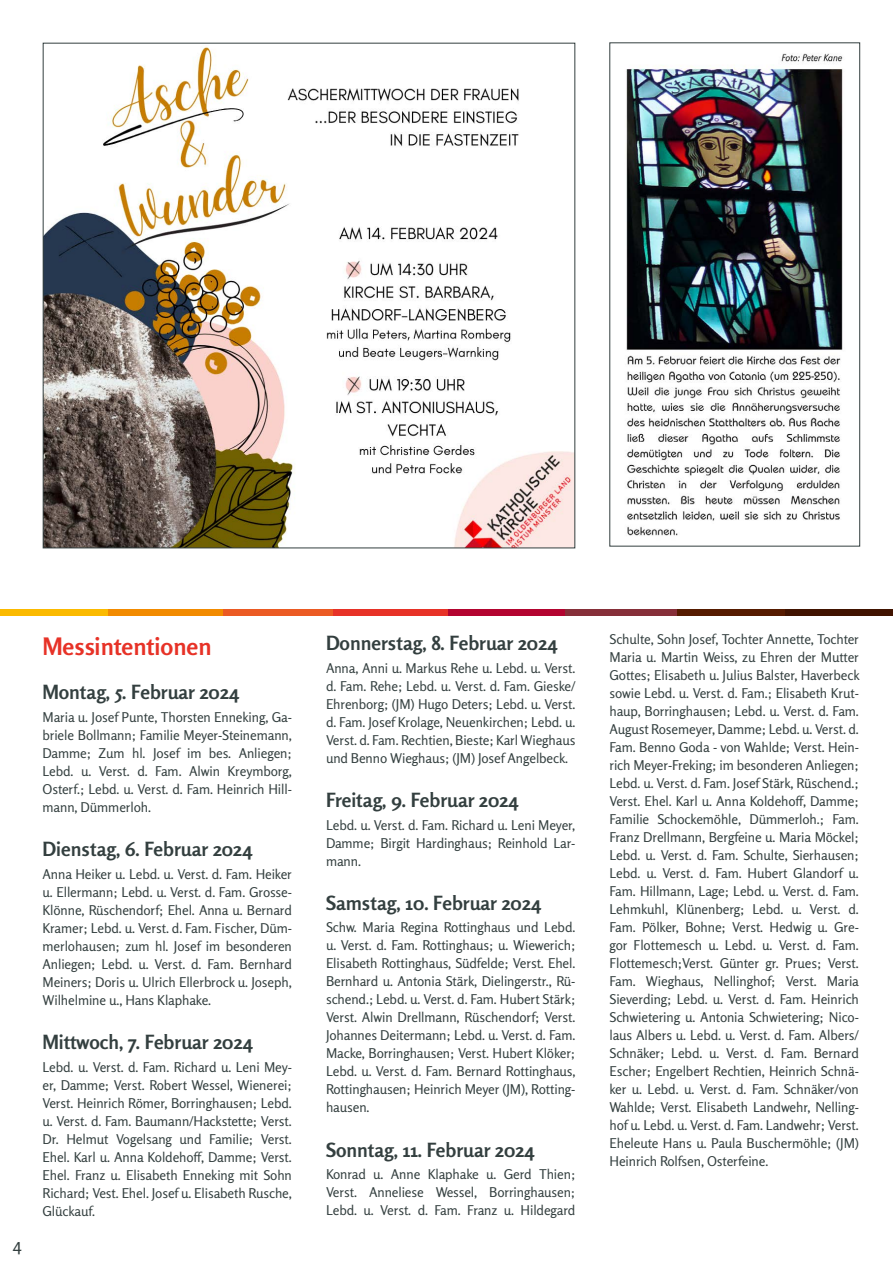
<style>
.page{position:relative;width:893px;height:1263px;background:#fff}
.page>*{position:absolute;margin:0;border:0;box-sizing:border-box;transform-origin:0 0}
.t1{font:700 24px "Rosario";color:#e73227}
.t2{font:700 19.5px "Rosario";color:#333f3f}
.t3{font:18px "Rosario";color:#333f3f}
.t4{font:13.5px/18px "Rosario";letter-spacing:-.01em;color:#333f3f;text-align:justify}
</style>
<div class="page">
<div style="left:327px;top:609px;width:122px;height:7px;background:#e73227"></div>
<div style="left:217px;top:609px;width:116px;height:7px;background:#eb5a23"></div>
<div style="left:103px;top:609px;width:120px;height:7px;background:#f28b00"></div>
<div style="left:0;top:609px;width:107px;height:7px;background:#fbba00"></div>
<div style="left:558px;top:609px;width:122px;height:7px;background:#862f39"></div>
<div style="left:448px;top:609px;width:116px;height:7px;background:#b30430"></div>
<div style="left:677px;top:609px;width:116px;height:7px;background:#561b00"></div>
<div style="left:785px;top:609px;width:108px;height:7px;background:#411300"></div>
<img style="left:45px;top:46px;width:528px;height:500px">
<img style="left:626px;top:53px;width:217px;height:483px">
<div style="left:609px;top:43px;width:251px;height:503px;border:1px solid #333f3f"></div>
<h3 class="t3" style="left:13px;top:1233px;width:10px">4</h3>
<h1 class="t1" style="left:43px;top:631px;width:170px">Messintentionen</h1>
<h2 class="t2" style="left:43px;top:680px;width:198px">Montag, 5. Februar 2024</h2>
<p class="t4" style="left:43px;top:708px;width:251px">Maria u. Josef Punte, Thorsten Enneking, Ga&shy;briele Bollmann; Familie Meyer-Steinemann, Damme; Zum hl. Josef im bes. Anliegen; Lebd. u. Verst. d. Fam. Alwin Kreymborg, Osterf.; Lebd. u. Verst. d. Fam. Heinrich Hill&shy;mann, Dümmerloh.</p>
<h2 class="t2" style="left:43px;top:837px;width:211px">Dienstag, 6. Februar 2024</h2>
<p class="t4" style="left:43px;top:865px;width:251px">Anna Heiker u. Lebd. u. Verst. d. Fam. Heiker u. Ellermann; Lebd. u. Verst. d. Fam. Grosse-Klönne, Rüschendorf; Ehel. Anna u. Bernard Kramer; Lebd. u. Verst. d. Fam. Fischer, Düm&shy;merlohausen; zum hl. Josef im besonderen Anliegen; Lebd. u. Verst. d. Fam. Bernhard Meiners; Doris u. Ulrich Ellerbrock u. Joseph, Wilhelmine u., Hans Klaphake.</p>
<h2 class="t2" style="left:43px;top:1030px;width:211px">Mittwoch, 7. Februar 2024</h2>
<p class="t4" style="left:43px;top:1058px;width:251px">Lebd. u. Verst. d. Fam. Richard u. Leni Mey&shy;er, Damme; Verst. Robert Wessel, Wienerei; Verst. Heinrich Römer, Borringhausen; Lebd. u. Verst. d. Fam. Baumann/Hackstette; Verst.<br>Dr. Helmut Vogelsang und Familie; Verst.<br>Ehel. Karl u. Anna Koldehoff, Damme; Verst.<br>Ehel. Franz u. Elisabeth Enneking mit Sohn Richard; Vest. Ehel. Josef u. Elisabeth Rusche, Glückauf.</p>
<h2 class="t2" style="left:326px;top:631px;width:233px">Donnerstag, 8. Februar 2024</h2>
<p class="t4" style="left:326px;top:659px;width:251px">Anna, Anni u. Markus Rehe u. Lebd. u. Verst. d. Fam. Rehe; Lebd. u. Verst. d. Fam. Gieske/ Ehrenborg; (JM) Hugo Deters; Lebd. u. Verst. d. Fam. Josef Krolage, Neuenkirchen; Lebd. u.<br>Verst. d. Fam. Rechtien, Bieste; Karl Wieghaus und Benno Wieghaus; (JM) Josef Angelbeck.</p>
<h2 class="t2" style="left:326px;top:788px;width:194px">Freitag, 9. Februar 2024</h2>
<p class="t4" style="left:326px;top:816px;width:251px">Lebd. u. Verst. d. Fam. Richard u. Leni Meyer, Damme; Birgit Hardinghaus; Reinhold Lar&shy;mann.</p>
<h2 class="t2" style="left:326px;top:891px;width:216px">Samstag, 10. Februar 2024</h2>
<p class="t4" style="left:326px;top:919px;width:251px">Schw. Maria Regina Rottinghaus und Lebd. u. Verst. d. Fam. Rottinghaus; u. Wiewerich; Elisabeth Rottinghaus, Südfelde; Verst. Ehel.<br>Bernhard u. Antonia Stärk, Dielingerstr., Rü&shy;schend.; Lebd. u. Verst. d. Fam. Hubert Stärk; Verst. Alwin Drellmann, Rüschendorf; Verst.<br>Johannes Deitermann; Lebd. u. Verst. d. Fam.<br>Macke, Borringhausen; Verst. Hubert Klöker; Lebd. u. Verst. d. Fam. Bernard Rottinghaus, Rottinghausen; Heinrich Meyer (JM), Rotting&shy;hausen.</p>
<h2 class="t2" style="left:326px;top:1138px;width:210px">Sonntag, 11. Februar 2024</h2>
<p class="t4" style="left:326px;top:1165px;width:251px">Konrad u. Anne Klaphake u. Gerd Thien; Verst. Anneliese Wessel, Borringhausen; Lebd. u. Verst. d. Fam. Franz u. Hildegard</p>
<p class="t4" style="left:609px;top:630px;width:252px">Schulte, Sohn Josef, Tochter Annette, Tochter Maria u. Martin Weiss, zu Ehren der Mutter Gottes; Elisabeth u. Julius Balster, Haverbeck sowie Lebd. u. Verst. d. Fam.; Elisabeth Krut&shy;haup, Borringhausen; Lebd. u. Verst. d. Fam.<br>August Rosemeyer, Damme; Lebd. u. Verst. d.<br>Fam. Benno Goda - von Wahlde; Verst. Hein&shy;rich Meyer-Freking; im besonderen Anliegen; Lebd. u. Verst. d. Fam. Josef Stärk, Rüschend.; Verst. Ehel. Karl u. Anna Koldehoff, Damme; Familie Schockemöhle, Dümmerloh.; Fam.<br>Franz Drellmann, Bergfeine u. Maria Möckel; Lebd. u. Verst. d. Fam. Schulte, Sierhausen; Lebd. u. Verst. d. Fam. Hubert Glandorf u.<br>Fam. Hillmann, Lage; Lebd. u. Verst. d. Fam.<br>Lehmkuhl, Klünenberg; Lebd. u. Verst. d.<br>Fam. Pölker, Bohne; Verst. Hedwig u. Gre&shy;gor Flottemesch u. Lebd. u. Verst. d. Fam.<br>Flottemesch;Verst. Günter gr. Prues; Verst.<br>Fam. Wieghaus, Nellinghof; Verst. Maria Sieverding; Lebd. u. Verst. d. Fam. Heinrich Schwietering u. Antonia Schwietering; Nico&shy;laus Albers u. Lebd. u. Verst. d. Fam. Albers/ Schnäker; Lebd. u. Verst. d. Fam. Bernard Escher; Engelbert Rechtien, Heinrich Schnä&shy;ker u. Lebd. u. Verst. d. Fam. Schnäker/von Wahlde; Verst. Elisabeth Landwehr, Nelling&shy;hof u. Lebd. u. Verst. d. Fam. Landwehr; Verst.<br>Eheleute Hans u. Paula Buschermöhle; (JM)<br>Heinrich Rolfsen, Osterfeine.</p>
</div>
